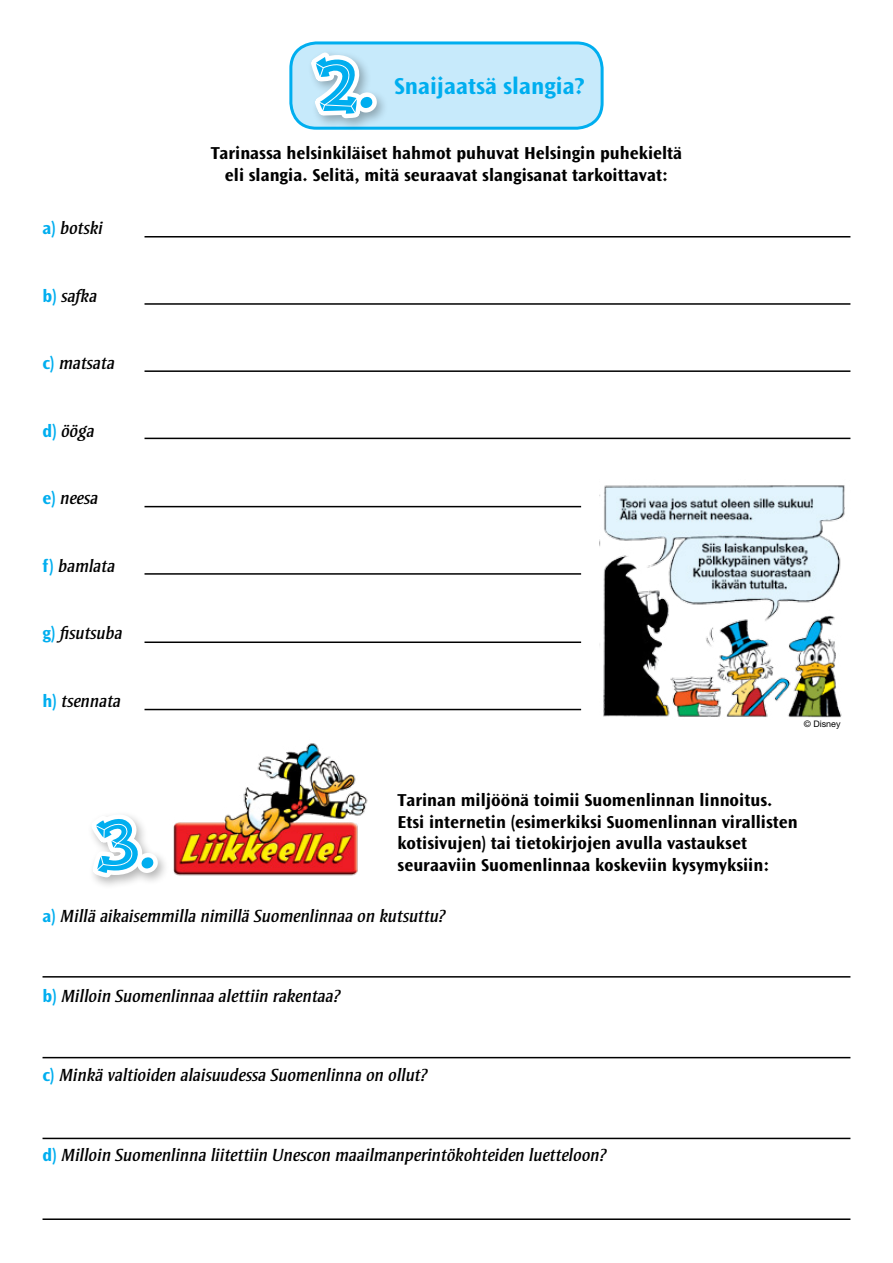
<style>
.page{position:relative;width:893px;height:1263px;background:#fff}
.page>*{position:absolute;margin:0;border:0;box-sizing:border-box;transform-origin:0 0}
.t1{font:700 75px "Fink";color:#00aeef}
.t2{font:700 24px "Ocean Sans Std";color:#00aeef}
.t3{font:700 18px/21.6px "Ocean Sans Std";color:#000;text-align:center}
.t4{font:italic 18px "Strayhorn MT Std";color:#000}
.t5{font:9px "Helvetica Neue LT Std";color:#000}
.s1{font-family:"Ocean Sans Std";font-weight:700;font-style:normal;color:#00aeef}
</style>
<div class="page">
<hr style="left:145px;top:236px;width:705px;height:1px;background:#000">
<hr style="left:145px;top:573px;width:436px;height:2px;background:#000">
<hr style="left:145px;top:641px;width:436px;height:2px;background:#000">
<hr style="left:145px;top:709px;width:436px;height:1px;background:#000">
<hr style="left:145px;top:506px;width:436px;height:1px;background:#000">
<hr style="left:145px;top:438px;width:705px;height:1px;background:#000">
<hr style="left:145px;top:370px;width:705px;height:2px;background:#000">
<hr style="left:145px;top:303px;width:705px;height:2px;background:#000">
<div style="left:291px;top:43px;width:311px;height:85px;background:#c7eafb;border-radius:26px"></div>
<div style="left:289px;top:41px;width:315px;height:89px;border:3px solid #00aeef;border-radius:26px"></div>
<div style="left:307px;top:49px;width:82px;height:82px;background:#000;opacity:.3"></div>
<svg style="left:298px;top:43px;width:85px;height:88px"></svg>
<hr style="left:43px;top:976px;width:807px;height:1px;background:#000">
<hr style="left:43px;top:1057px;width:807px;height:1px;background:#000">
<hr style="left:43px;top:1138px;width:807px;height:1px;background:#000">
<hr style="left:43px;top:1218px;width:807px;height:2px;background:#000">
<img style="left:173px;top:743px;width:195px;height:133px">
<svg style="left:92px;top:815px;width:72px;height:71px"></svg>
<img style="left:600px;top:485px;width:245px;height:233px">
<h1 class="t1" style="left:314px;top:36px;width:62px">2.</h1>
<h2 class="t2" style="left:394px;top:73px;width:192px">Snaijaatsä slangia?</h2>
<p class="t4" style="left:43px;top:218px;width:62px"><span class="s1">a)</span> botski</p>
<p class="t4" style="left:43px;top:286px;width:56px"><span class="s1">b)</span> safka</p>
<p class="t4" style="left:43px;top:353px;width:74px"><span class="s1">c)</span> matsata</p>
<p class="t4" style="left:43px;top:421px;width:54px"><span class="s1">d)</span> ööga</p>
<p class="t4" style="left:43px;top:488px;width:57px"><span class="s1">e)</span> neesa</p>
<p class="t4" style="left:43px;top:556px;width:74px"><span class="s1">f)</span> bamlata</p>
<p class="t4" style="left:43px;top:623px;width:82px"><span class="s1">g)</span> fisutsuba</p>
<p class="t4" style="left:43px;top:691px;width:80px"><span class="s1">h)</span> tsennata</p>
<h1 class="t1" style="left:94px;top:796px;width:63px">3.</h1>
<p class="t3" style="left:211px;top:143px;width:473px">Tarinassa helsinkiläiset hahmot puhuvat Helsingin puhekieltä eli slangia. Selitä, mitä seuraavat slangisanat tarkoittavat:</p>
<p class="t5" style="left:804px;top:719px;width:38px">© Disney</p>
<p class="t3" style="left:398px;top:789px;width:402px;text-align:left">Tarinan miljöönä toimii Suomenlinnan linnoitus.<br>Etsi internetin (esimerkiksi Suomenlinnan virallisten kotisivujen) tai tietokirjojen avulla vastaukset</p>
<p class="t3" style="left:398px;top:854px;width:373px">seuraaviin Suomenlinnaa koskeviin kysymyksiin:</p>
<p class="t4" style="left:43px;top:906px;width:405px"><span class="s1">a)</span> Millä aikaisemmilla nimillä Suomenlinnaa on kutsuttu?</p>
<p class="t4" style="left:43px;top:986px;width:300px"><span class="s1">b)</span> Milloin Suomenlinnaa alettiin rakentaa?</p>
<p class="t4" style="left:43px;top:1065px;width:387px"><span class="s1">c)</span> Minkä valtioiden alaisuudessa Suomenlinna on ollut?</p>
<p class="t4" style="left:43px;top:1145px;width:566px"><span class="s1">d)</span> Milloin Suomenlinna liitettiin Unescon maailmanperintökohteiden luetteloon?</p>
</div>
